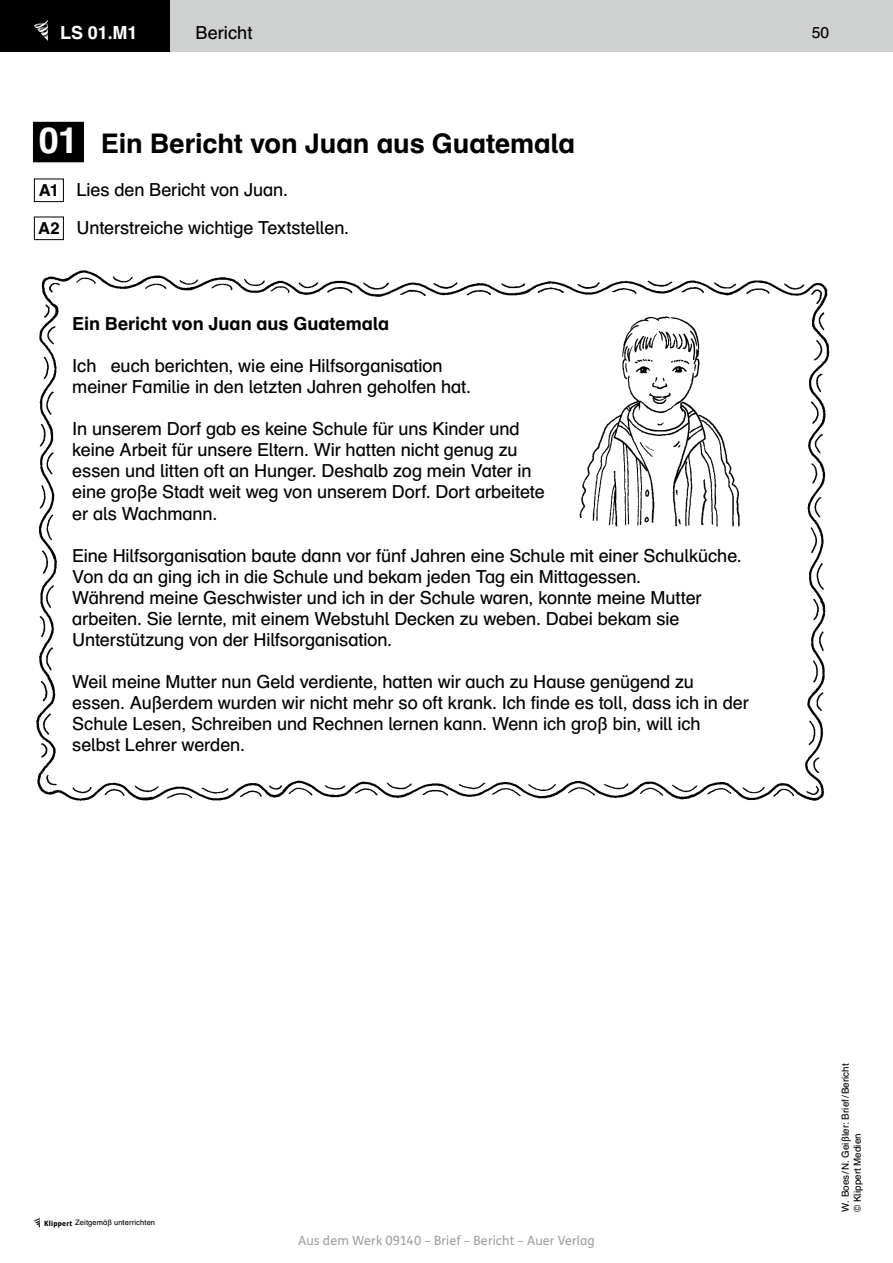
<style>
.page{position:relative;width:893px;height:1263px;background:#fff}
.page>*{position:absolute;margin:0;border:0;box-sizing:border-box;transform-origin:0 0}
.t1{font:700 27px "Auer Schulbuch";letter-spacing:-.005em;color:#000}
.t2{font:18px/21px "Auer Schulbuch";letter-spacing:-.01em;color:#000}
.t3{font:700 18px "Auer Schulbuch";letter-spacing:-.005em;color:#000}
.t4{font:700 18px "Auer Schulbuch";color:#fff}
.t5{font:15.75px "Auer Schulbuch";color:#000}
.t6{font:12.75px "FS Klett";letter-spacing:.01em;color:#9c9d9d}
.t7{font:9.75px/11.7px "Auer Schulbuch";color:#000}
.t8{font:7.65px "Polo ST11 K Hfett";letter-spacing:.03em;color:#000}
.t9{font:7.5px "Auer Schulbuch";letter-spacing:.015em;color:#000}
.s1{font-size:36px;color:#fff}
.s2{font-weight:700;font-size:16.5px}
.s3{font-family:"Polo ST11 K Leicht"}
</style>
<div class="page">
<svg style="left:33px;top:1217px;width:7px;height:10px"></svg>
<div style="left:0;top:0;width:893px;height:52px;background:#cfd0d0"></div>
<div style="left:0;top:0;width:170px;height:52px;background:#000"></div>
<img style="left:34px;top:20px;width:14px;height:8px">
<div style="left:33px;top:122px;width:51px;height:40px;background:#000"></div>
<div style="left:34px;top:179px;width:30px;height:23px;border:1px solid #000"></div>
<div style="left:34px;top:217px;width:30px;height:23px;border:1px solid #000"></div>
<img style="left:36px;top:270px;width:793px;height:531px">
<img style="left:573px;top:311px;width:172px;height:219px">
<p class="t4" style="left:60px;top:21px;width:79px">LS 01.M1</p>
<p class="t2" style="left:196px;top:22px;width:58px">Bericht</p>
<p class="t5" style="left:812px;top:23px;width:19px">50</p>
<h1 class="t1" style="left:39px;top:127px;width:538px"><span class="s1">01</span> Ein Bericht von Juan aus Guatemala</h1>
<p class="t2" style="left:38px;top:170px;width:313px;line-height:38px"><span class="s2">A1</span> Lies den Bericht von Juan.<br><span class="s2">A2</span> Unterstreiche wichtige Textstellen.</p>
<p class="t3" style="left:72px;top:313px;width:318px">Ein Bericht von Juan aus Guatemala</p>
<p class="t2" style="left:72px;top:355px;width:400px">Ich euch berichten, wie eine Hilfsorganisation meiner Familie in den letzten Jahren geholfen hat.</p>
<p class="t2" style="left:72px;top:418px;width:474px">In unserem Dorf gab es keine Schule für uns Kinder und keine Arbeit für unsere Eltern. Wir hatten nicht genug zu essen und litten oft an Hunger. Deshalb zog mein Vater in eine große Stadt weit weg von unserem Dorf. Dort arbeitete er als Wachmann.</p>
<p class="t2" style="left:72px;top:544px;width:671px">Eine Hilfsorganisation baute dann vor fünf Jahren eine Schule mit einer Schulküche.<br>Von da an ging ich in die Schule und bekam jeden Tag ein Mittagessen.<br>Während meine Geschwister und ich in der Schule waren, konnte meine Mutter arbeiten. Sie lernte, mit einem Webstuhl Decken zu weben. Dabei bekam sie Unterstützung von der Hilfsorganisation.</p>
<p class="t2" style="left:72px;top:670px;width:678px">Weil meine Mutter nun Geld verdiente, hatten wir auch zu Hause genügend zu essen. Außerdem wurden wir nicht mehr so oft krank. Ich finde es toll, dass ich in der Schule Lesen, Schreiben und Rechnen lernen kann. Wenn ich groß bin, will ich selbst Lehrer werden.</p>
<p class="t9" style="left:75px;top:1218px;width:81px">Zeitgemäß unterrichten</p>
<p class="t8" style="left:44px;top:1218px;width:62px">Klippert <span class="s3">be Klett</span></p>
<p class="t6" style="left:298px;top:1232px;width:298px">Aus dem Werk 09140 – Brief – Bericht – Auer Verlag</p>
<p class="t7" style="left:839px;top:1212px;width:150px;rotate:-90deg">W. Boes/N. Geißler: Brief/Bericht © Klippert Medien</p>
</div>
